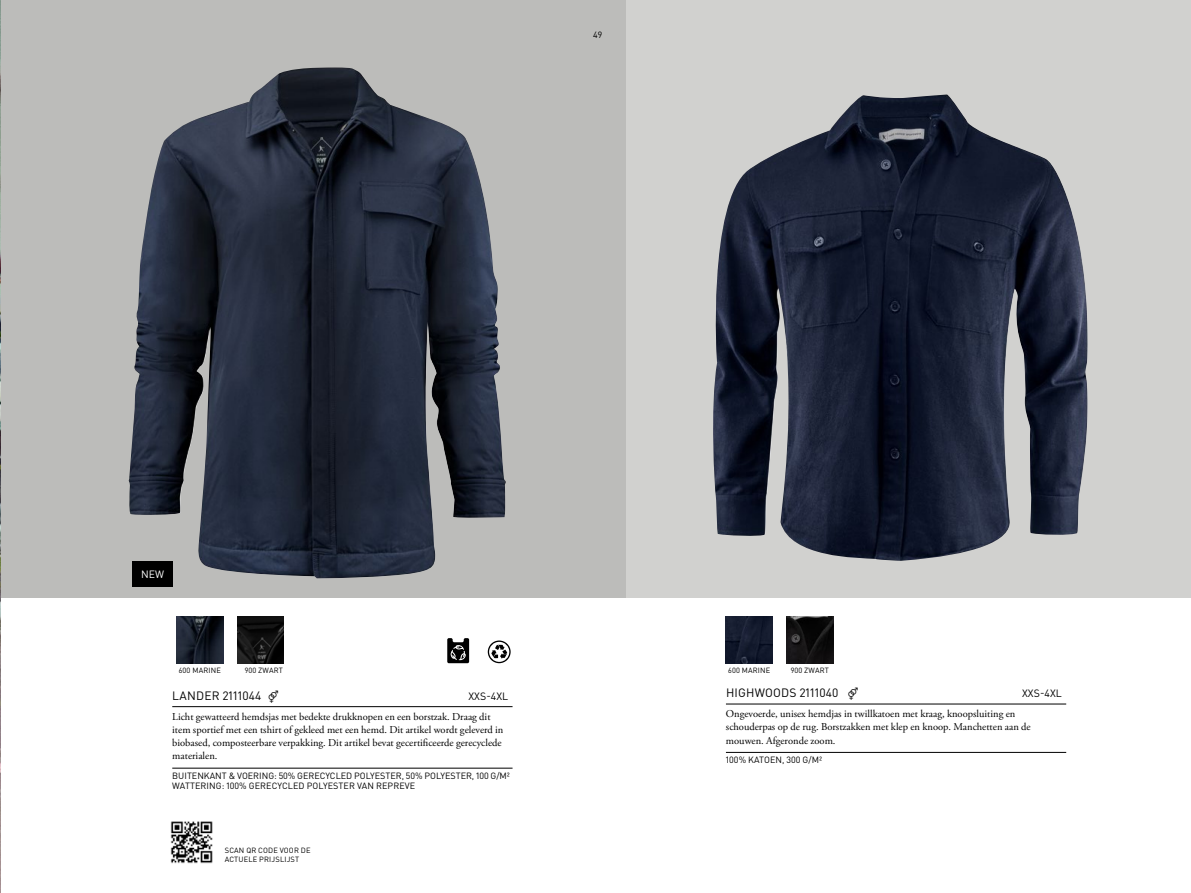
<style>
.page{position:relative;width:1191px;height:893px;background:#fff}
.page>*{position:absolute;margin:0;border:0;box-sizing:border-box;transform-origin:0 0}
.NAMN_H_21{font:12px "DIN Pro";letter-spacing:.01em;color:#000}
.BRÖD-H2021{font:10.5px/13.2px "Adobe Garamond Pro";color:#000}
.NAMN_H_21-2{font:10.5px "DIN Pro";letter-spacing:.01em;color:#000}
.BRÖDM20{font:10.5px "DIN Pro";color:#fff}
.Specs-H2021{font:9px/10.5px "DIN Pro";color:#000}
.BRÖDM20-2{font:7.5px/9px "DIN Pro";letter-spacing:.02em;color:#000}
</style>
<div class="page">
<div style="left:0;top:0;width:626px;height:597px;background:#bcbcba"></div>
<div style="left:626px;top:0;width:565px;height:597px;background:#d1d1cf"></div>
<img style="left:713px;top:95px;width:375px;height:466px">
<img style="left:129px;top:68px;width:377px;height:510px">
<img style="left:726px;top:616px;width:46px;height:47px">
<img style="left:176px;top:616px;width:47px;height:47px">
<img style="left:786px;top:616px;width:47px;height:47px">
<img style="left:237px;top:616px;width:47px;height:47px">
<img style="left:0;top:0;width:1px;height:893px">
<svg style="left:447px;top:638px;width:22px;height:25px"></svg>
<svg style="left:488px;top:640px;width:22px;height:23px"></svg>
<hr style="left:726px;top:704px;width:340px;height:1px;background:#000">
<hr style="left:726px;top:752px;width:340px;height:1px;background:#000">
<hr style="left:172px;top:706px;width:340px;height:1px;background:#000">
<hr style="left:172px;top:768px;width:340px;height:1px;background:#000">
<div style="left:133px;top:561px;width:40px;height:25px;background:#000"></div>
<img style="left:171px;top:821px;width:42px;height:42px">
<p class="Specs-H2021" style="left:593px;top:30px;width:11px">49</p>
<p class="BRÖDM20" style="left:141px;top:567px;width:24px">NEW</p>
<p class="BRÖDM20-2" style="left:179px;top:666px;width:43px">600 MARINE</p>
<p class="BRÖDM20-2" style="left:245px;top:666px;width:40px">900 ZWART</p>
<p class="NAMN_H_21" style="left:172px;top:687px;width:108px">LANDER 2111044 ⚤</p>
<p class="NAMN_H_21-2" style="left:468px;top:689px;width:41px">XXS-4XL</p>
<p class="BRÖD-H2021" style="left:172px;top:710px;width:333px">Licht gewatteerd hemdsjas met bedekte drukknopen en een borstzak. Draag dit item sportief met een tshirt of gekleed met een hemd. Dit artikel wordt geleverd in biobased, composteerbare verpakking. Dit artikel bevat gecertificeerde gerecyclede materialen.</p>
<p class="Specs-H2021" style="left:172px;top:770px;width:339px">BUITENKANT &amp; VOERING: 50% GERECYCLED POLYESTER, 50% POLYESTER, 100 G/M²<br>WATTERING: 100% GERECYCLED POLYESTER VAN REPREVE</p>
<p class="BRÖDM20-2" style="left:225px;top:846px;width:87px">SCAN QR CODE VOOR DE<br>ACTUELE PRIJSLIJST</p>
<p class="BRÖDM20-2" style="left:728px;top:666px;width:43px">600 MARINE</p>
<p class="BRÖDM20-2" style="left:790px;top:666px;width:40px">900 ZWART</p>
<p class="NAMN_H_21" style="left:726px;top:684px;width:134px">HIGHWOODS 2111040 ⚤</p>
<p class="NAMN_H_21-2" style="left:1022px;top:686px;width:41px">XXS-4XL</p>
<p class="BRÖD-H2021" style="left:726px;top:708px;width:306px">Ongevoerde, unisex hemdjas in twillkatoen met kraag, knoopsluiting en schouderpas op de rug. Borstzakken met klep en knoop. Manchetten aan de mouwen. Afgeronde zoom.</p>
<p class="Specs-H2021" style="left:726px;top:754px;width:98px">100% KATOEN, 300 G/M²</p>
</div>
